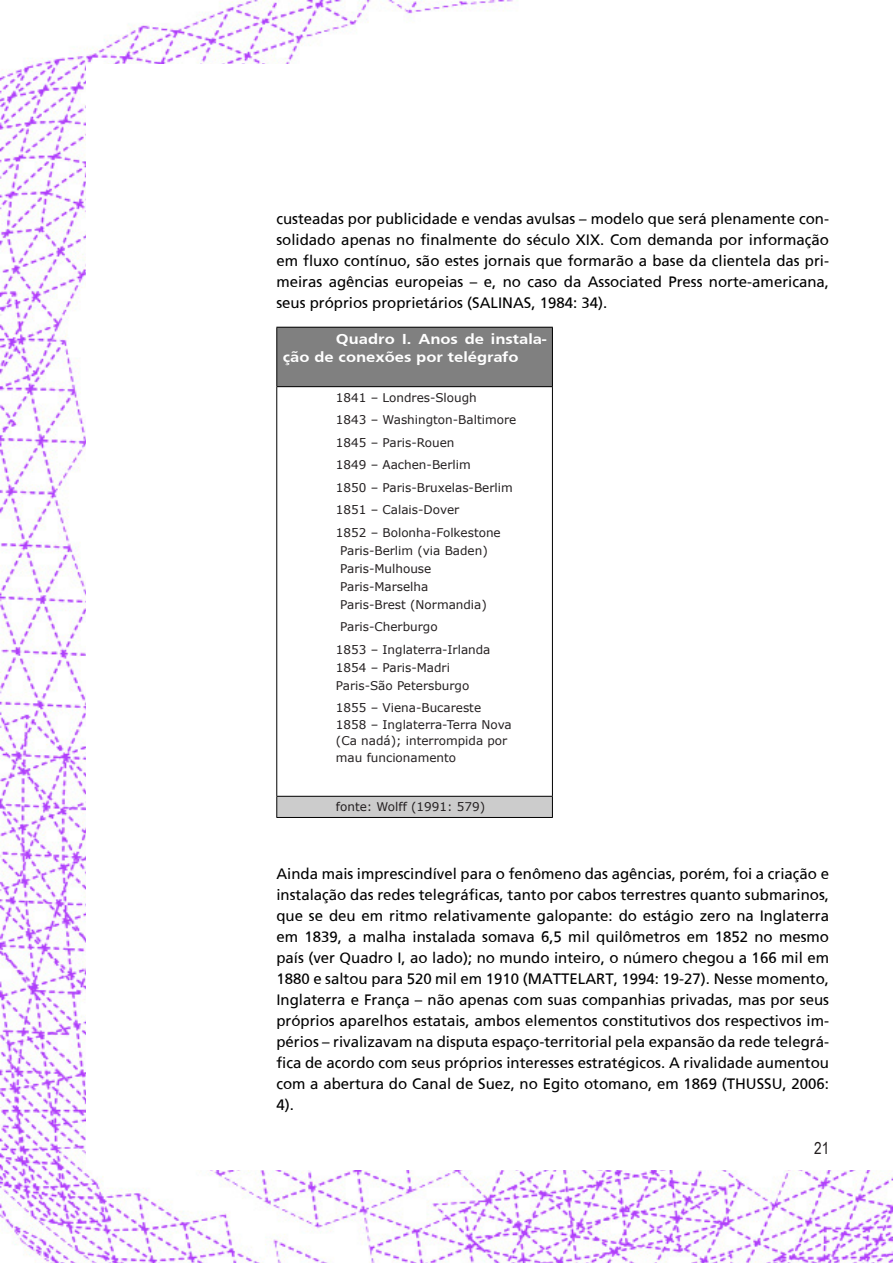
<style>
.page{position:relative;width:893px;height:1263px;background:#fff}
.page>*{position:absolute;margin:0;border:0;box-sizing:border-box;transform-origin:0 0}
.t1{font:16.5px "Arial Narrow";color:#231f20}
.NE_CORPO_TEXTO{font:15px/21px "Frutiger";color:#000;text-align:justify}
.Body_Text_Indent{font:800 15px/18px "Frutiger";color:#fff}
.Body_Text_Indent-2{font:12px "Verdana";color:#231f20}
</style>
<div class="page">
<img style="left:0;top:0;width:893px;height:1263px">
<div style="left:86px;top:64px;width:806px;height:1105px;background:#fff"></div>
<div style="left:277px;top:327px;width:275px;height:60px;background:#808080"></div>
<div style="left:277px;top:796px;width:275px;height:21px;background:#ccc"></div>
<hr style="left:276px;top:327px;width:277px;height:1px;background:#000">
<hr style="left:276px;top:386px;width:277px;height:1px;background:#000">
<hr style="left:276px;top:796px;width:277px;height:1px;background:#000">
<hr style="left:276px;top:817px;width:277px;height:1px;background:#000">
<hr style="left:276px;top:328px;width:1px;height:58px;background:#000">
<hr style="left:276px;top:387px;width:1px;height:409px;background:#000">
<svg style="left:276px;top:797px;width:1px;height:20px"></svg>
<hr style="left:552px;top:328px;width:1px;height:58px;background:#000">
<hr style="left:552px;top:387px;width:1px;height:409px;background:#000">
<svg style="left:552px;top:797px;width:1px;height:20px"></svg>
<p class="NE_CORPO_TEXTO" style="left:276px;top:208px;width:554px">custeadas por publicidade e vendas avulsas – modelo que será plenamente con&shy;solidado apenas no finalmente do século XIX. Com demanda por informação em fluxo contínuo, são estes jornais que formarão a base da clientela das pri&shy;meiras agências europeias – e, no caso da Associated Press norte-americana, seus próprios proprietários (SALINAS, 1984: 34).</p>
<p class="Body_Text_Indent" style="left:283px;top:330px;width:265px;text-indent:53px">Quadro I. Anos de instala&shy;ção de conexões por telégrafo</p>
<p class="Body_Text_Indent-2" style="left:336px;top:389px;width:142px">1841 – Londres-Slough</p>
<p class="Body_Text_Indent-2" style="left:336px;top:412px;width:182px">1843 – Washington-Baltimore</p>
<p class="Body_Text_Indent-2" style="left:336px;top:434px;width:120px">1845 – Paris-Rouen</p>
<p class="Body_Text_Indent-2" style="left:336px;top:457px;width:136px">1849 – Aachen-Berlim</p>
<p class="Body_Text_Indent-2" style="left:336px;top:479px;width:178px">1850 – Paris-Bruxelas-Berlim</p>
<p class="Body_Text_Indent-2" style="left:336px;top:502px;width:125px">1851 – Calais-Dover</p>
<p class="Body_Text_Indent-2" style="left:336px;top:524px;width:166px">1852 – Bolonha-Folkestone</p>
<p class="Body_Text_Indent-2" style="left:340px;top:542px;width:149px">Paris-Berlim (via Baden)</p>
<p class="Body_Text_Indent-2" style="left:340px;top:560px;width:93px">Paris-Mulhouse</p>
<p class="Body_Text_Indent-2" style="left:340px;top:578px;width:90px">Paris-Marselha</p>
<p class="Body_Text_Indent-2" style="left:340px;top:596px;width:148px">Paris-Brest (Normandia)</p>
<p class="Body_Text_Indent-2" style="left:340px;top:619px;width:99px">Paris-Cherburgo</p>
<p class="Body_Text_Indent-2" style="left:336px;top:641px;width:156px">1853 – Inglaterra-Irlanda</p>
<p class="Body_Text_Indent-2" style="left:336px;top:659px;width:116px">1854 – Paris-Madri</p>
<p class="Body_Text_Indent-2" style="left:336px;top:677px;width:135px">Paris-São Petersburgo</p>
<p class="Body_Text_Indent-2" style="left:336px;top:700px;width:147px">1855 – Viena-Bucareste</p>
<p class="Body_Text_Indent-2" style="left:336px;top:716px;width:177px">1858 – Inglaterra-Terra Nova</p>
<p class="Body_Text_Indent-2" style="left:336px;top:733px;width:173px">(Ca nadá); interrompida por</p>
<p class="Body_Text_Indent-2" style="left:336px;top:749px;width:122px">mau funcionamento</p>
<p class="Body_Text_Indent-2" style="left:336px;top:799px;width:151px">fonte: Wolff (1991: 579)</p>
<p class="NE_CORPO_TEXTO" style="left:276px;top:863px;width:554px">Ainda mais imprescindível para o fenômeno das agências, porém, foi a criação e instalação das redes telegráficas, tanto por cabos terrestres quanto submarinos, que se deu em ritmo relativamente galopante: do estágio zero na Inglaterra em 1839, a malha instalada somava 6,5 mil quilômetros em 1852 no mesmo país (ver Quadro I, ao lado); no mundo inteiro, o número chegou a 166 mil em 1880 e saltou para 520 mil em 1910 (MATTELART, 1994: 19-27). Nesse momento, Inglaterra e França – não apenas com suas companhias privadas, mas por seus próprios aparelhos estatais, ambos elementos constitutivos dos respectivos im&shy;périos – rivalizavam na disputa espaço-territorial pela expansão da rede telegrá&shy;fica de acordo com seus próprios interesses estratégicos. A rivalidade aumentou com a abertura do Canal de Suez, no Egito otomano, em 1869 (THUSSU, 2006:<br>4).</p>
<p class="t1" style="left:814px;top:1136px;width:17px">21</p>
</div>
